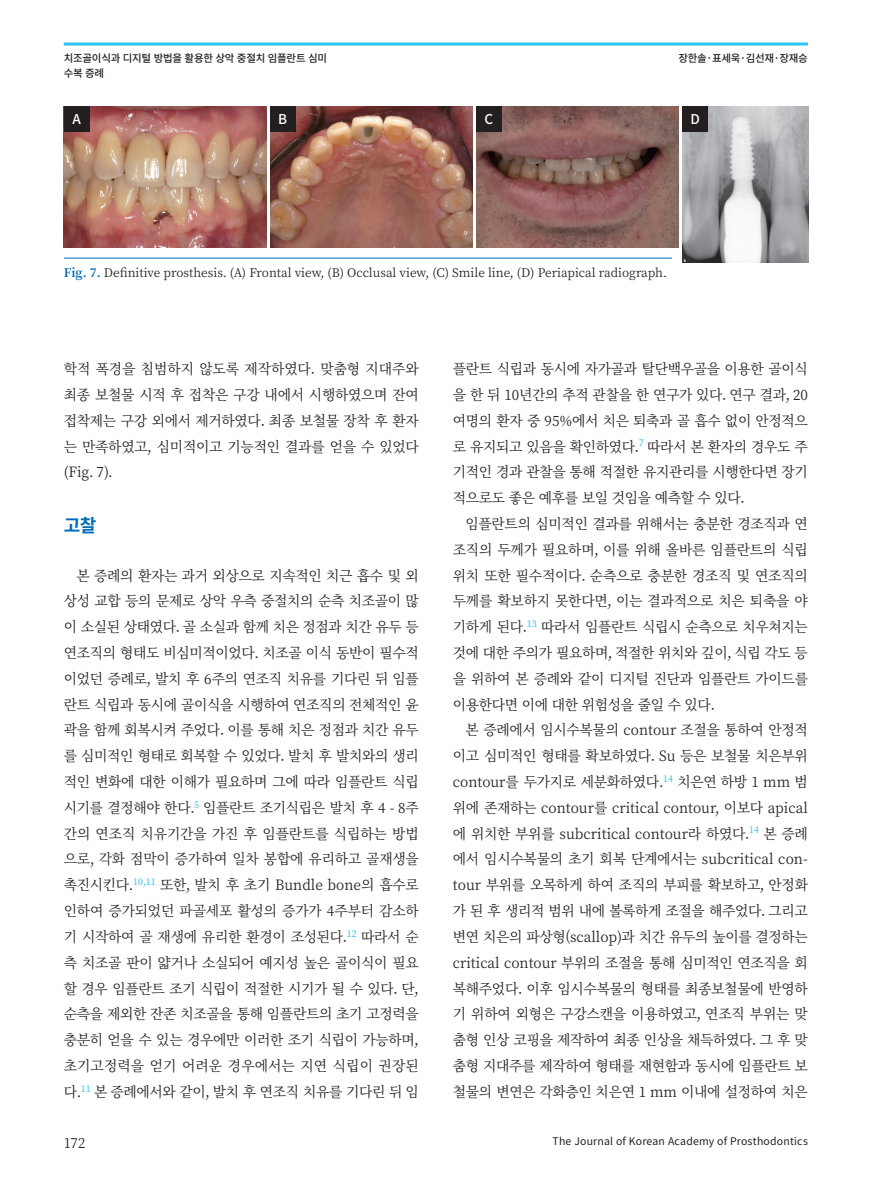
<style>
.page{position:relative;width:893px;height:1191px;background:#fff}
.page>*{position:absolute;margin:0;border:0;box-sizing:border-box;transform-origin:0 0}
.t1{font:700 18px "Noto Sans CJ Kkr";color:#006cb7}
.t2{font:14.25px/25.8px "Noto Serif CJ Kkr";letter-spacing:-.025em;color:#231f20;text-align:justify}
.t3{font:500 13.5px "Noto Sans CJ Kkr";color:#fff}
.t4{font:13.5px "Noto Serif CJ Kkr";color:#231f20}
.t5{font:12px "Noto Serif CJ Kkr";color:#231f20}
.t6{font:500 10.5px "Noto Sans CJ Kkr";letter-spacing:-.025em;color:#231f20}
.t7{font:10.5px "Noto Sans CJ Kkr";letter-spacing:.015em;color:#231f20}
.s1{font-weight:700;color:#006cb7}
</style>
<div class="page">
<hr style="left:64px;top:43px;width:744px;height:3px;background:#2bc4f3">
<img style="left:64px;top:106px;width:202px;height:141px">
<img style="left:270px;top:106px;width:202px;height:141px">
<img style="left:476px;top:106px;width:203px;height:141px">
<img style="left:682px;top:106px;width:127px;height:157px">
<hr style="left:64px;top:258px;width:608px;height:1px;background:#006cb7">
<div style="left:64px;top:106px;width:25px;height:26px;background:#231f20"></div>
<div style="left:270px;top:106px;width:26px;height:26px;background:#231f20"></div>
<div style="left:476px;top:106px;width:26px;height:26px;background:#231f20"></div>
<div style="left:682px;top:106px;width:26px;height:26px;background:#231f20"></div>
<p class="t6" style="left:64px;top:53px;width:265px">치조골이식과 디지털 방법을 활용한 상악 중절치 임플란트 심미</p>
<p class="t6" style="left:678px;top:53px;width:131px">장한솔·표세욱·김선재·장재승</p>
<p class="t6" style="left:64px;top:68px;width:42px">수복 증례</p>
<p class="t3" style="left:72px;top:112px;width:10px">A</p>
<p class="t3" style="left:278px;top:112px;width:11px">B</p>
<p class="t3" style="left:485px;top:112px;width:10px">C</p>
<p class="t3" style="left:690px;top:112px;width:11px">D</p>
<p class="t5" style="left:64px;top:266px;width:604px"><span class="s1">Fig. 7.</span> Definitive prosthesis. (A) Frontal view, (B) Occlusal view, (C) Smile line, (D) Periapical radiograph.</p>
<p class="t2" style="left:64px;top:356px;width:357px">학적 폭경을 침범하지 않도록 제작하였다. 맞춤형 지대주와 최종 보철물 시적 후 접착은 구강 내에서 시행하였으며 잔여 접착제는 구강 외에서 제거하였다. 최종 보철물 장착 후 환자 는 만족하였고, 심미적이고 기능적인 결과를 얻을 수 있었다 (Fig. 7).</p>
<p class="t1" style="left:64px;top:515px;width:34px">고찰</p>
<p class="t2" style="left:64px;top:563px;width:357px;text-indent:13px">본 증례의 환자는 과거 외상으로 지속적인 치근 흡수 및 외 상성 교합 등의 문제로 상악 우측 중절치의 순측 치조골이 많 이 소실된 상태였다. 골 소실과 함께 치은 정점과 치간 유두 등 연조직의 형태도 비심미적이었다. 치조골 이식 동반이 필수적 이었던 증례로, 발치 후 6주의 연조직 치유를 기다린 뒤 임플 란트 식립과 동시에 골이식을 시행하여 연조직의 전체적인 윤 곽을 함께 회복시켜 주었다. 이를 통해 치은 정점과 치간 유두 를 심미적인 형태로 회복할 수 있었다. 발치 후 발치와의 생리 적인 변화에 대한 이해가 필요하며 그에 따라 임플란트 식립 시기를 결정해야 한다.<sup>5</sup> 임플란트 조기식립은 발치 후 4 - 8주 간의 연조직 치유기간을 가진 후 임플란트를 식립하는 방법 으로, 각화 점막이 증가하여 일차 봉합에 유리하고 골재생을 촉진시킨다.<sup>10,11</sup> 또한, 발치 후 초기 Bundle bone의 흡수로 인하여 증가되었던 파골세포 활성의 증가가 4주부터 감소하 기 시작하여 골 재생에 유리한 환경이 조성된다.<sup>12</sup> 따라서 순 측 치조골 판이 얇거나 소실되어 예지성 높은 골이식이 필요 할 경우 임플란트 조기 식립이 적절한 시기가 될 수 있다. 단, 순측을 제외한 잔존 치조골을 통해 임플란트의 초기 고정력을 충분히 얻을 수 있는 경우에만 이러한 조기 식립이 가능하며, 초기고정력을 얻기 어려운 경우에서는 지연 식립이 권장된 다.<sup>11</sup> 본 증례에서와 같이, 발치 후 연조직 치유를 기다린 뒤 임</p>
<p class="t2" style="left:453px;top:356px;width:357px">플란트 식립과 동시에 자가골과 탈단백우골을 이용한 골이식 을 한 뒤 10년간의 추적 관찰을 한 연구가 있다. 연구 결과, 20 여명의 환자 중 95%에서 치은 퇴축과 골 흡수 없이 안정적으 로 유지되고 있음을 확인하였다.<sup>7</sup> 따라서 본 환자의 경우도 주 기적인 경과 관찰을 통해 적절한 유지관리를 시행한다면 장기 적으로도 좋은 예후를 보일 것임을 예측할 수 있다.</p>
<p class="t2" style="left:453px;top:511px;width:357px;text-indent:13px">임플란트의 심미적인 결과를 위해서는 충분한 경조직과 연 조직의 두께가 필요하며, 이를 위해 올바른 임플란트의 식립 위치 또한 필수적이다. 순측으로 충분한 경조직 및 연조직의 두께를 확보하지 못한다면, 이는 결과적으로 치은 퇴축을 야 기하게 된다.<sup>13</sup> 따라서 임플란트 식립시 순측으로 치우쳐지는 것에 대한 주의가 필요하며, 적절한 위치와 깊이, 식립 각도 등 을 위하여 본 증례와 같이 디지털 진단과 임플란트 가이드를 이용한다면 이에 대한 위험성을 줄일 수 있다.</p>
<p class="t2" style="left:453px;top:717px;width:357px;text-indent:13px">본 증례에서 임시수복물의 contour 조절을 통하여 안정적 이고 심미적인 형태를 확보하였다. Su 등은 보철물 치은부위 contour를 두가지로 세분화하였다.<sup>14</sup> 치은연 하방 1 mm 범 위에 존재하는 contour를 critical contour, 이보다 apical 에 위치한 부위를 subcritical contour라 하였다.<sup>14</sup> 본 증례 에서 임시수복물의 초기 회복 단계에서는 subcritical con&shy;tour 부위를 오목하게 하여 조직의 부피를 확보하고, 안정화 가 된 후 생리적 범위 내에 볼록하게 조절을 해주었다. 그리고 변연 치은의 파상형(scallop)과 치간 유두의 높이를 결정하는 critical contour 부위의 조절을 통해 심미적인 연조직을 회 복해주었다. 이후 임시수복물의 형태를 최종보철물에 반영하 기 위하여 외형은 구강스캔을 이용하였고, 연조직 부위는 맞 춤형 인상 코핑을 제작하여 최종 인상을 채득하였다. 그 후 맞 춤형 지대주를 제작하여 형태를 재현함과 동시에 임플란트 보 철물의 변연은 각화층인 치은연 1 mm 이내에 설정하여 치은</p>
<p class="t4" style="left:64px;top:1135px;width:23px">172</p>
<p class="t7" style="left:553px;top:1135px;width:257px">The Journal of Korean Academy of Prosthodontics</p>
</div>
